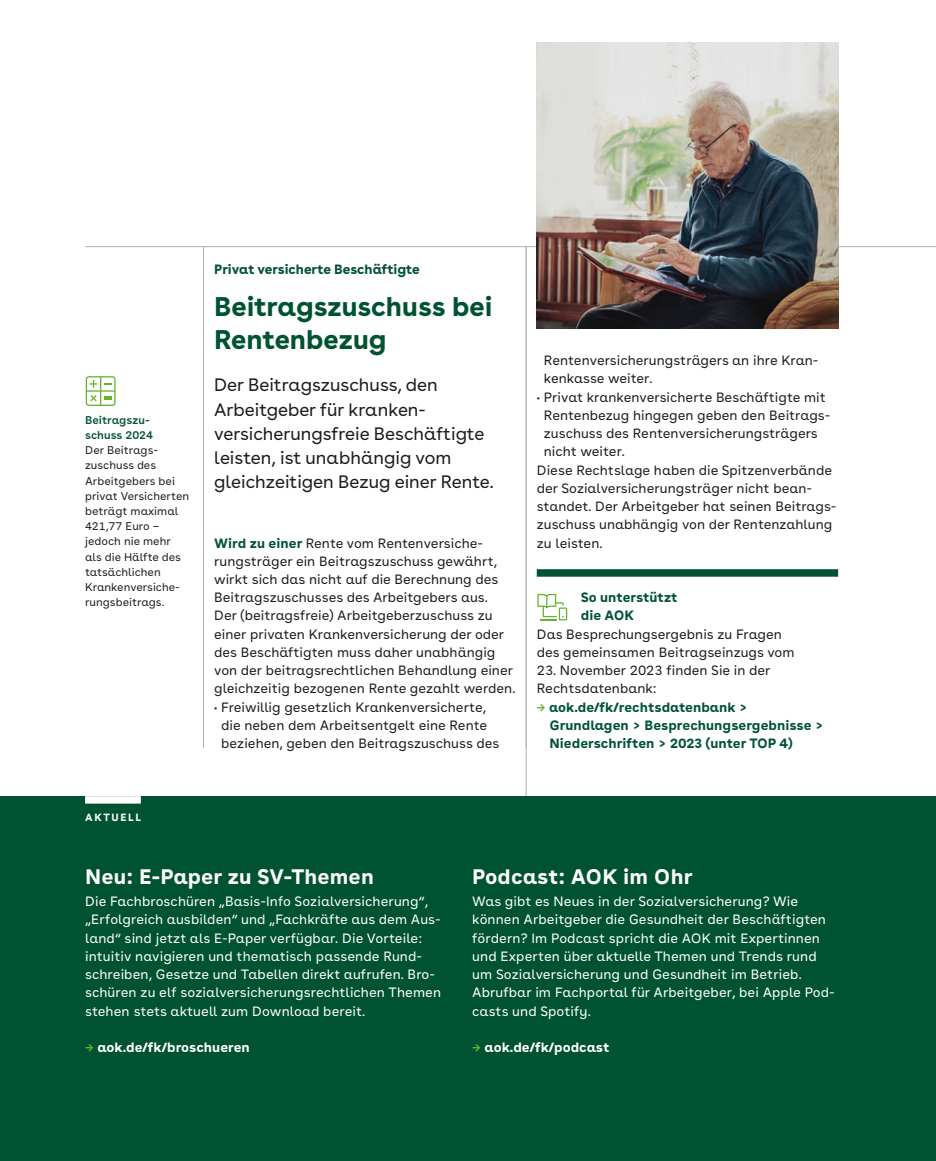
<style>
.page{position:relative;width:936px;height:1161px;background:#fff}
.page>*{position:absolute;margin:0;border:0;box-sizing:border-box;transform-origin:0 0}
.t1{font:700 27px/32.4px "AOK Buenos Aires";color:#005332}
.t2{font:700 21px "AOK Buenos Aires Text";letter-spacing:.005em;color:#fff}
.t3{font:18px/24.3px "AOK Buenos Aires";color:#1d1d1b}
.t4{font:13.5px/18.3px "AOK Buenos Aires Text";color:#1d1d1b}
.t5{font:13.5px/18.3px "AOK Buenos Aires Text";letter-spacing:.005em;color:#fff}
.t6{font:700 13.5px/18.3px "AOK Buenos Aires Text";color:#005332}
.t7{font:700 13.5px "AOK Buenos Aires Text";color:#fff}
.t8{font:700 13.5px "AOK Buenos Aires";color:#005332}
.t9{font:11.25px/15.1px "AOK Buenos Aires Text";color:#1d1d1b}
.t10{font:600 11.25px/15.1px "AOK Buenos Aires Text";color:#005332}
.t11{font:700 10.5px "AOK Buenos Aires";letter-spacing:.16em;color:#fff}
.s1{font-weight:700;color:#005332}
.s2{color:#66b32e}
</style>
<div class="page">
<hr style="left:526px;top:247px;width:1px;height:847px;background:#b2b2b2">
<hr style="left:85px;top:246px;width:850px;height:1px;background:#b2b2b2">
<hr style="left:203px;top:247px;width:1px;height:501px;background:#b2b2b2">
<svg style="left:86px;top:376px;width:29px;height:30px"></svg>
<div style="left:0;top:796px;width:935px;height:365px;background:#005332"></div>
<div style="left:85px;top:796px;width:56px;height:7px;background:#fff"></div>
<img style="left:536px;top:43px;width:302px;height:286px">
<div style="left:536px;top:569px;width:302px;height:8px;background:#005332"></div>
<svg style="left:537px;top:594px;width:30px;height:26px"></svg>
<p class="t10" style="left:85px;top:411px;width:69px">Beitragszu&shy;schuss 2024</p>
<p class="t9" style="left:85px;top:442px;width:106px">Der Beitrags&shy;zuschuss des<br>Arbeitgebers bei privat Versicherten beträgt maximal<br>421,77 Euro – jedoch nie mehr als die Hälfte des tatsächlichen<br>Krankenversiche&shy;rungsbeitrags.</p>
<p class="t11" style="left:85px;top:809px;width:57px">AKTUELL</p>
<p class="t8" style="left:214px;top:257px;width:207px">Privat versicherte Beschäftigte</p>
<h1 class="t1" style="left:214px;top:288px;width:280px">Beitragszuschuss bei<br>Rentenbezug</h1>
<h3 class="t3" style="left:214px;top:371px;width:281px">Der Beitragszuschuss, den<br>Arbeitgeber für kranken&shy;versicherungsfreie Beschäftigte leisten, ist unabhängig vom gleichzeitigen Bezug einer Rente.</h3>
<p class="t4" style="left:214px;top:532px;width:303px"><span class="s1">Wird zu einer</span> Rente vom Rentenversiche&shy;rungsträger ein Beitragszuschuss gewährt, wirkt sich das nicht auf die Berechnung des Beitragszuschusses des Arbeitgebers aus.<br>Der (beitragsfreie) Arbeitgeberzuschuss zu einer privaten Krankenversicherung der oder des Beschäftigten muss daher unabhängig von der beitragsrechtlichen Behandlung einer gleichzeitig bezogenen Rente gezahlt werden.</p>
<p class="t4" style="left:221px;top:696px;width:280px;text-indent:-7px">• Freiwillig gesetzlich Krankenversicherte, die neben dem Arbeitsentgelt eine Rente beziehen, geben den Beitragszuschuss des</p>
<p class="t4" style="left:544px;top:350px;width:276px">Rentenversicherungsträgers an ihre Kran&shy;kenkasse weiter.</p>
<p class="t4" style="left:536px;top:387px;width:290px">• Privat krankenversicherte Beschäftigte mit</p>
<p class="t4" style="left:544px;top:405px;width:288px">Rentenbezug hingegen geben den Beitrags-</p>
<p class="t4" style="left:544px;top:423px;width:275px">zuschuss des Rentenversicherungsträgers</p>
<p class="t4" style="left:544px;top:441px;width:82px">nicht weiter.</p>
<p class="t4" style="left:536px;top:459px;width:297px">Diese Rechtslage haben die Spitzenverbände</p>
<p class="t4" style="left:536px;top:478px;width:277px">der Sozialversicherungsträger nicht bean-</p>
<p class="t4" style="left:536px;top:496px;width:301px">standet. Der Arbeitgeber hat seinen Beitrags-</p>
<p class="t4" style="left:536px;top:514px;width:297px">zuschuss unabhängig von der Rentenzahlung</p>
<p class="t4" style="left:536px;top:532px;width:67px">zu leisten.</p>
<p class="t6" style="left:580px;top:587px;width:98px">So unterstützt die AOK</p>
<p class="t4" style="left:536px;top:623px;width:259px">Das Besprechungsergebnis zu Fragen des gemeinsamen Beitragseinzugs vom</p>
<p class="t4" style="left:536px;top:660px;width:235px">23. November 2023 finden Sie in der<br>Rechtsdatenbank:</p>
<p class="t6" style="left:549px;top:696px;width:275px;text-indent:-13px"><span class="s2">→</span> aok.de/fk/rechtsdatenbank &gt;<br>Grundlagen &gt; Besprechungsergebnisse &gt;<br>Niederschriften &gt; 2023 (unter TOP 4)</p>
<h2 class="t2" style="left:85px;top:858px;width:290px">Neu: E-Paper zu SV-Themen</h2>
<p class="t5" style="left:85px;top:891px;width:357px">Die Fachbroschüren „Basis-Info Sozialversicherung“, „Erfolgreich ausbilden“ und „Fachkräfte aus dem Aus&shy;land“ sind jetzt als E-Paper verfügbar. Die Vorteile: intuitiv navigieren und thematisch passende Rund&shy;schreiben, Gesetze und Tabellen direkt aufrufen. Bro&shy;schüren zu elf sozialversicherungsrechtlichen Themen stehen stets aktuell zum Download bereit.</p>
<p class="t7" style="left:85px;top:1036px;width:166px"><span class="s2">→</span> aok.de/fk/broschueren</p>
<h2 class="t2" style="left:472px;top:858px;width:222px">Podcast: AOK im Ohr</h2>
<p class="t5" style="left:472px;top:891px;width:364px">Was gibt es Neues in der Sozialversicherung? Wie können Arbeitgeber die Gesundheit der Beschäftigten fördern? Im Podcast spricht die AOK mit Expertinnen und Experten über aktuelle Themen und Trends rund um Sozialversicherung und Gesundheit im Betrieb.<br>Abrufbar im Fachportal für Arbeitgeber, bei Apple Pod&shy;casts und Spotify.</p>
<p class="t7" style="left:472px;top:1036px;width:139px"><span class="s2">→</span> aok.de/fk/podcast</p>
</div>
